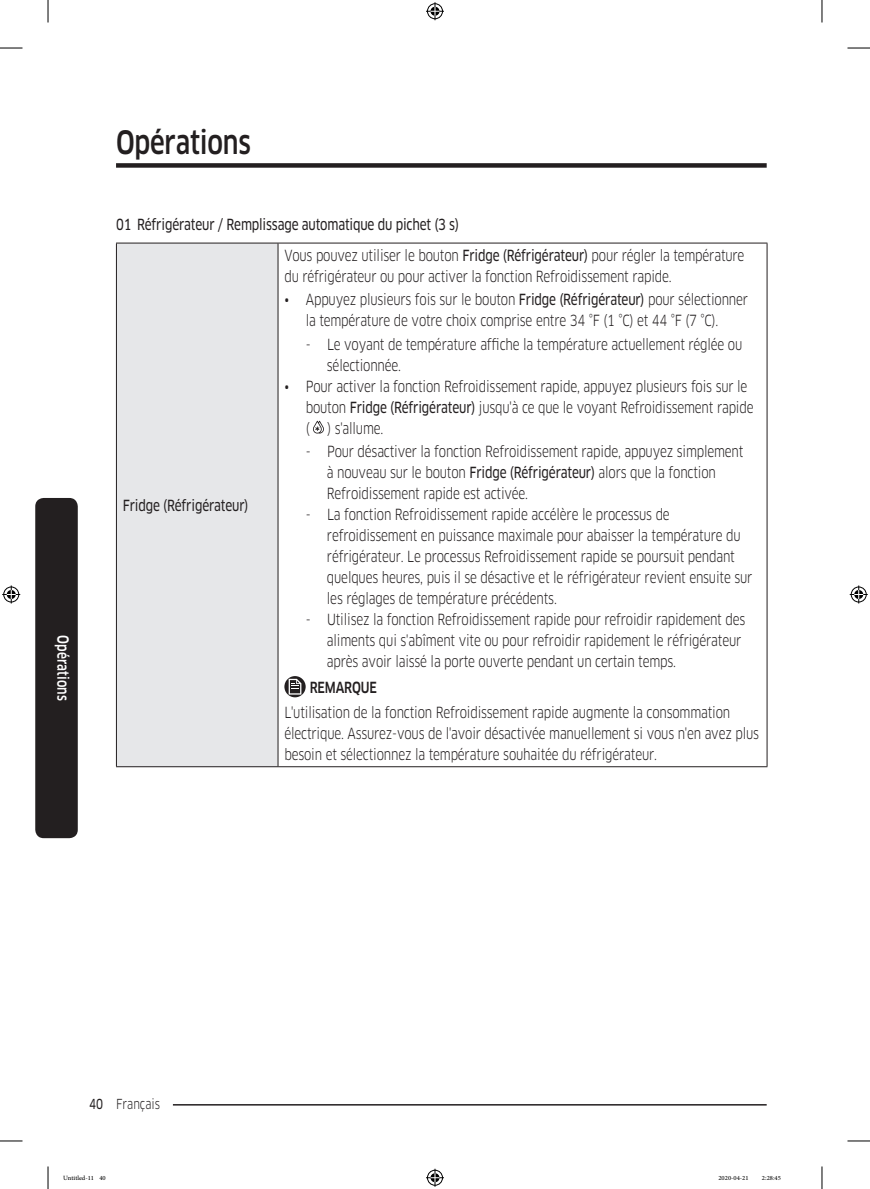
<style>
.page{position:relative;width:870px;height:1189px;background:#fff}
.page>*{position:absolute;margin:0;border:0;box-sizing:border-box;transform-origin:0 0}
.t1{font:500 31.5px "Samsung Clan Pro";letter-spacing:-.01em;color:#231f20;scale:.8 1}
.t2{font:15px/21px "Samsung Clan Pro";letter-spacing:-.015em;color:#231f20;scale:.8 1}
.t3{font:15px "Samsung Clan Pro News";letter-spacing:-.015em;color:#231f20;scale:.8 1}
.t4{font:500 15px "Samsung Clan Pro";color:#fff;scale:.8 1}
.t5{font:500 15px "Samsung Clan Pro";letter-spacing:-.015em;color:#231f20;scale:.8 1}
.t6{font:13.5px "Samsung Clan Pro";color:#231f20;scale:.8 1}
.t7{font:9px "Adobe Arabic";color:#000}
.s1{font-family:"Samsung Clan Pro News"}
</style>
<div class="page">
<div style="left:116px;top:163px;width:651px;height:5px;background:#231f20"></div>
<hr style="left:116px;top:1104px;width:651px;height:1px;background:#231f20">
<div style="left:103px;top:1096px;width:70px;height:15px;background:#fff"></div>
<div style="left:35px;top:498px;width:43px;height:340px;background:#231f20;border-radius:9px"></div>
<div style="left:116px;top:243px;width:162px;height:524px;background:#e6e7e9"></div>
<hr style="left:116px;top:243px;width:162px;height:1px;background:#231f20">
<hr style="left:116px;top:243px;width:1px;height:523px;background:#231f20">
<hr style="left:278px;top:243px;width:489px;height:1px;background:#231f20">
<hr style="left:278px;top:243px;width:1px;height:523px;background:#231f20">
<hr style="left:767px;top:243px;width:1px;height:523px;background:#231f20">
<hr style="left:116px;top:766px;width:162px;height:1px;background:#231f20">
<hr style="left:278px;top:766px;width:489px;height:1px;background:#231f20">
<svg style="left:313px;top:421px;width:11px;height:12px"></svg>
<svg style="left:284px;top:676px;width:22px;height:21px"></svg>
<svg style="left:289px;top:679px;width:12px;height:15px"></svg>
<svg style="left:0;top:48px;width:22px;height:1px"></svg>
<svg style="left:847px;top:48px;width:23px;height:1px"></svg>
<svg style="left:0;top:1141px;width:22px;height:1px"></svg>
<svg style="left:847px;top:1141px;width:23px;height:1px"></svg>
<svg style="left:48px;top:0;width:1px;height:23px"></svg>
<svg style="left:48px;top:1166px;width:1px;height:23px"></svg>
<svg style="left:822px;top:0;width:1px;height:23px"></svg>
<svg style="left:822px;top:1166px;width:1px;height:23px"></svg>
<svg style="left:426px;top:2px;width:18px;height:18px"></svg>
<svg style="left:426px;top:1169px;width:18px;height:18px"></svg>
<svg style="left:2px;top:585px;width:18px;height:18px"></svg>
<svg style="left:850px;top:585px;width:18px;height:18px"></svg>
<h1 class="t1" style="left:116px;top:124px;width:170px">Opérations</h1>
<p class="t4" style="left:72px;top:635px;width:83px;rotate:90deg">Opérations</p>
<p class="t3" style="left:116px;top:216px;width:430px">01 Réfrigérateur / Remplissage automatique du pichet (3 s)</p>
<p class="t3" style="left:123px;top:496px;width:159px">Fridge (Réfrigérateur)</p>
<p class="t2" style="left:284px;top:245px;width:577px">Vous pouvez utiliser le bouton <span class="s1">Fridge (Réfrigérateur)</span> pour régler la température du réfrigérateur ou pour activer la fonction Refroidissement rapide.</p>
<p class="t2" style="left:284px;top:289px;width:581px;text-align:center">• Appuyez plusieurs fois sur le bouton <span class="s1">Fridge (Réfrigérateur)</span> pour sélectionner la température de votre choix comprise entre 34 °F (1 °C) et 44 °F (7 °C).</p>
<p class="t2" style="left:327px;top:333px;width:521px;text-indent:-21px">- Le voyant de température affiche la température actuellement réglée ou sélectionnée.</p>
<p class="t2" style="left:306px;top:375px;width:561px;text-indent:-21px">• Pour activer la fonction Refroidissement rapide, appuyez plusieurs fois sur le bouton <span class="s1">Fridge (Réfrigérateur)</span> jusqu'à ce que le voyant Refroidissement rapide ( ) s'allume.</p>
<p class="t2" style="left:327px;top:441px;width:522px;text-indent:-21px">- Pour désactiver la fonction Refroidissement rapide, appuyez simplement à nouveau sur le bouton <span class="s1">Fridge (Réfrigérateur)</span> alors que la fonction<br>Refroidissement rapide est activée.</p>
<p class="t2" style="left:327px;top:504px;width:533px;text-indent:-21px">- La fonction Refroidissement rapide accélère le processus de refroidissement en puissance maximale pour abaisser la température du réfrigérateur. Le processus Refroidissement rapide se poursuit pendant quelques heures, puis il se désactive et le réfrigérateur revient ensuite sur les réglages de température précédents.</p>
<p class="t2" style="left:327px;top:609px;width:524px;text-indent:-21px">- Utilisez la fonction Refroidissement rapide pour refroidir rapidement des aliments qui s'abîment vite ou pour refroidir rapidement le réfrigérateur après avoir laissé la porte ouverte pendant un certain temps.</p>
<p class="t5" style="left:310px;top:679px;width:85px">REMARQUE</p>
<p class="t2" style="left:284px;top:702px;width:595px">L'utilisation de la fonction Refroidissement rapide augmente la consommation électrique. Assurez-vous de l'avoir désactivée manuellement si vous n'en avez plus besoin et sélectionnez la température souhaitée du réfrigérateur.</p>
<p class="t6" style="left:89px;top:1096px;width:90px"><span class="s1">40</span> Français</p>
<p class="t7" style="left:63px;top:1171px;width:44px">Untitled-11 40</p>
<p class="t7" style="left:718px;top:1171px;width:32px">2020-04-21</p>
<p class="t7" style="left:762px;top:1171px;width:20px">2:28:45</p>
</div>
